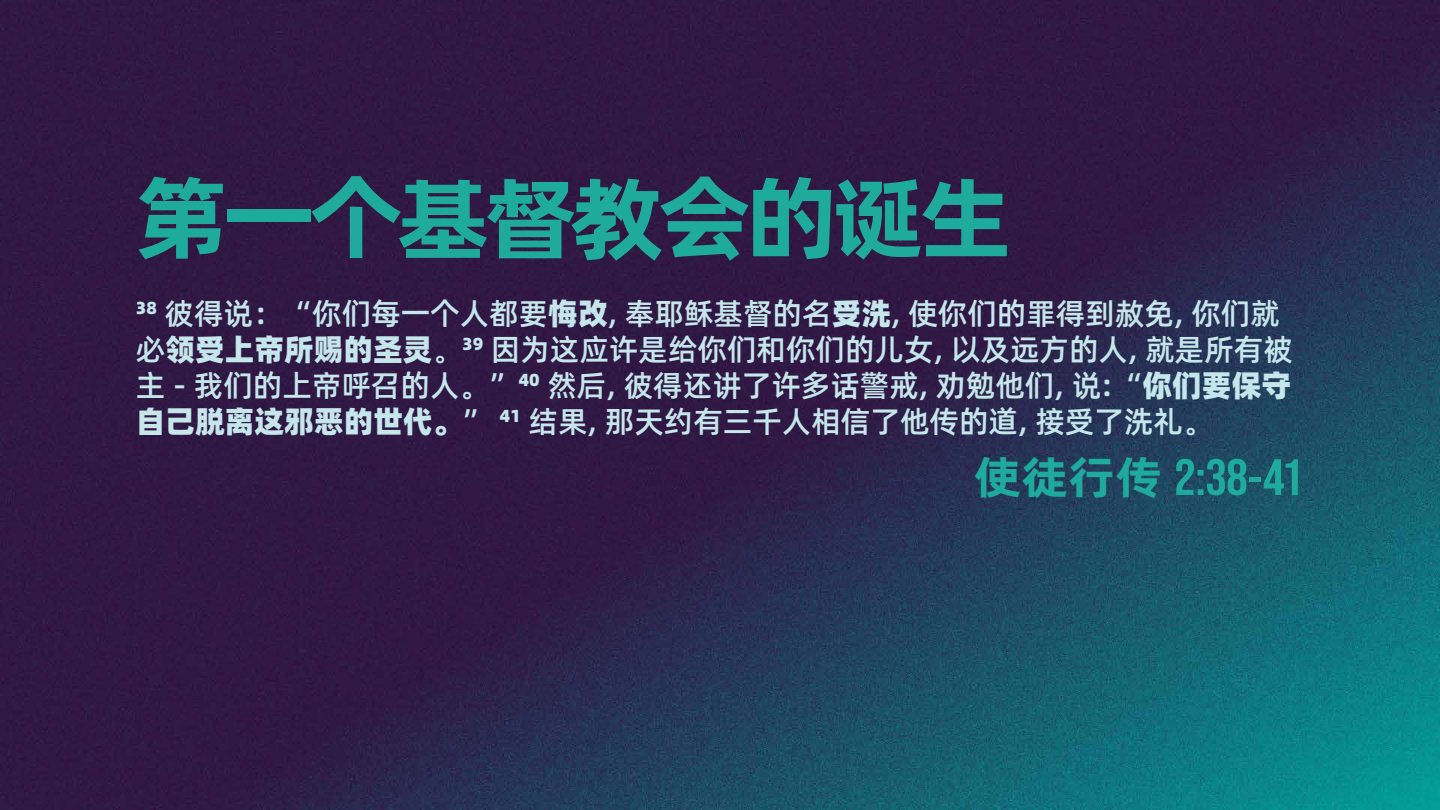
<style>
.page{position:relative;width:1440px;height:810px;background:#fff}
.page>*{position:absolute;margin:0;border:0;box-sizing:border-box;transform-origin:0 0}
.t1{font:700 90px "Alibaba Pu Hui Ti";letter-spacing:-.075em;color:#1faa9e;scale:1.06 1}
.t2{font:700 51px "Bebas Neue Pro";color:#1faa9e;scale:1.06 1}
.t3{font:500 30px/36px "Alibaba Pu Hui Ti";color:#c5e6eb}
.s1{font-weight:800}
.s2{font-family:"Alibaba Pu Hui Ti";font-size:45px}
</style>
<div class="page">
<img style="left:0;top:0;width:1440px;height:810px">
<h1 class="t1" style="left:135px;top:148px;width:830px">第一个基督教会的诞生</h1>
<p class="t3" style="left:136px;top:294px;width:1159px"><sup>38</sup> 彼得说：“你们每一个人都要<span class="s1">悔改</span>, 奉耶稣基督的名<span class="s1">受洗</span>, 使你们的罪得到赦免, 你们就必<span class="s1">领受上帝所赐的圣灵</span>。<sup>39</sup> 因为这应许是给你们和你们的儿女, 以及远方的人, 就是所有被主 - 我们的上帝呼召的人。”<sup>40</sup> 然后, 彼得还讲了许多话警戒, 劝勉他们, 说:“<span class="s1">你们要保守自己脱离这邪恶的世代。</span>” <sup>41</sup> 结果, 那天约有三千人相信了他传的道, 接受了洗礼。</p>
<h2 class="t2" style="left:974px;top:448px;width:309px"><span class="s2">使徒行传</span> 2:38-41</h2>
</div>
